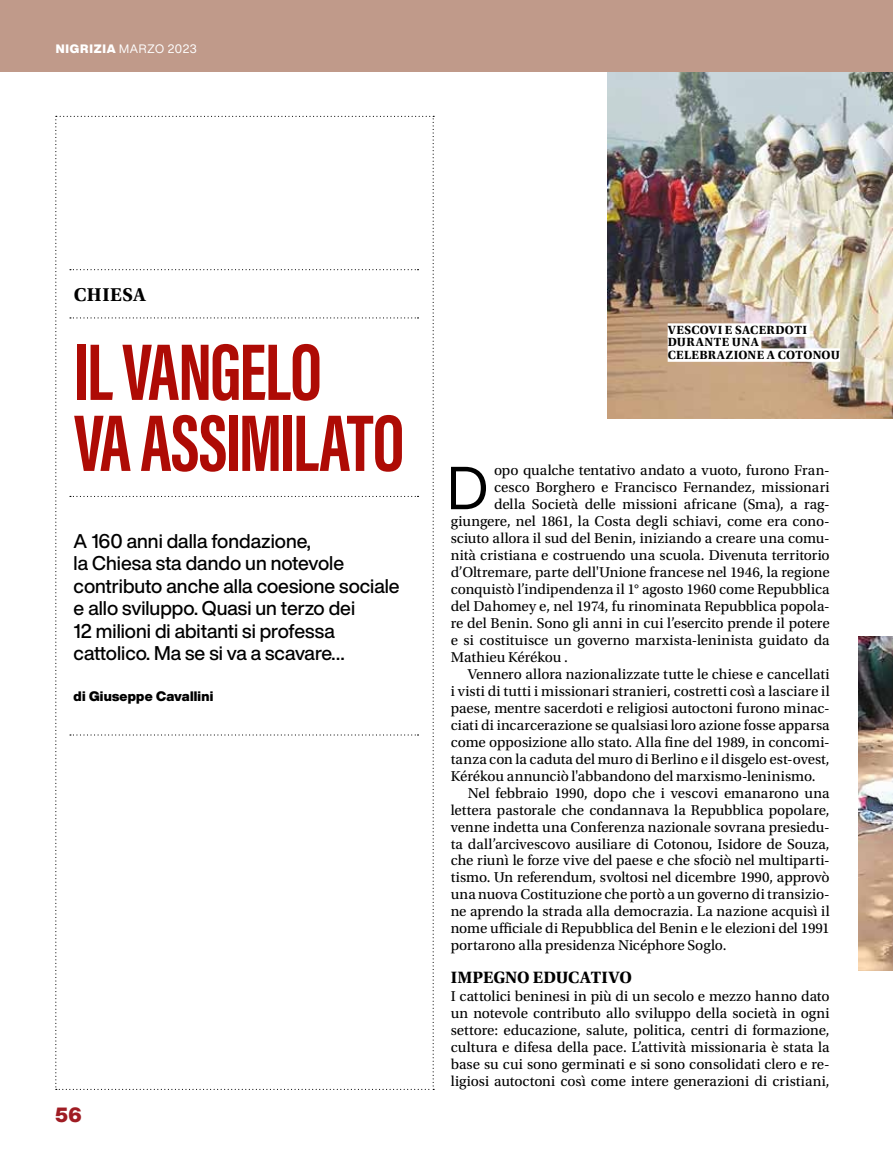
<style>
.page{position:relative;width:893px;height:1149px;background:#fff}
.page>*{position:absolute;margin:0;border:0;box-sizing:border-box;transform-origin:0 0}
.t1{font:700 82.5px/70.9px "Acumin Pro Extra Cond";letter-spacing:-.025em;color:#ae0b05}
.t2{font:59.55px "Helvetica Now Display";color:#000}
.t3{font:900 20.25px "Helvetica Now Display";color:#9f1c23}
.t4{font:500 19.5px/22.5px "Helvetica Now Display";color:#000}
.t5{font:700 19.5px "Utopia Std";letter-spacing:.025em;color:#000}
.t6{font:700 17.25px "Utopia Std";color:#000}
.t7{font:15px/17px "Utopia Std";color:#000;text-align:justify}
.t8{font:900 13.5px "Helvetica Now Display";letter-spacing:.015em;color:#000}
.t9{font:700 12.45px/12.5px "Utopia Std";letter-spacing:.025em;color:#000}
.t10{font:12px "Helvetica Now Display";letter-spacing:.045em;color:#fff}
.s1{font-weight:900}
</style>
<div class="page">
<img style="left:859px;top:636px;width:34px;height:333px">
<img style="left:607px;top:71px;width:286px;height:347px">
<div style="left:668px;top:323px;width:141px;height:14px;background:#fff"></div>
<div style="left:668px;top:336px;width:93px;height:13px;background:#fff"></div>
<div style="left:668px;top:348px;width:172px;height:13px;background:#fff"></div>
<svg style="left:55px;top:116px;width:379px;height:973px"></svg>
<div style="left:0;top:0;width:893px;height:71px;background:#c09a8a"></div>
<p class="t10" style="left:56px;top:40px;width:142px"><span class="s1">NIGRIZIA</span> MARZO 2023</p>
<h3 class="t5" style="left:74px;top:283px;width:74px">CHIESA</h3>
<h1 class="t1" style="left:74px;top:336px;width:332px">IL VANGELO<br>VA ASSIMILATO</h1>
<h3 class="t4" style="left:74px;top:529px;width:328px">A 160 anni dalla fondazione,<br>la Chiesa sta dando un notevole contributo anche alla coesione sociale e allo sviluppo. Quasi un terzo dei<br>12 milioni di abitanti si professa cattolico. Ma se si va a scavare…</h3>
<p class="t8" style="left:74px;top:686px;width:141px">di Giuseppe Cavallini</p>
<h3 class="t3" style="left:55px;top:1100px;width:28px">56</h3>
<p class="t9" style="left:668px;top:323px;width:174px">VESCOVI E SACERDOTI<br>DURANTE UNA<br>CELEBRAZIONE A COTONOU</p>
<h2 class="t2" style="left:447px;top:447px;width:42px">D</h2>
<p class="t7" style="left:494px;top:462px;width:337px">opo qualche tentativo andato a vuoto, furono Fran-</p>
<p class="t7" style="left:494px;top:479px;width:337px">cesco Borghero e Francisco Fernandez, missionari</p>
<p class="t7" style="left:494px;top:496px;width:337px">della Società delle missioni africane (Sma), a rag-</p>
<p class="t7" style="left:451px;top:513px;width:380px">giungere, nel 1861, la Costa degli schiavi, come era cono-</p>
<p class="t7" style="left:451px;top:530px;width:380px">sciuto allora il sud del Benin, iniziando a creare una comu-</p>
<p class="t7" style="left:451px;top:547px;width:380px">nità cristiana e costruendo una scuola. Divenuta territorio</p>
<p class="t7" style="left:451px;top:564px;width:380px">d’Oltremare, parte dell'Unione francese nel 1946, la regione</p>
<p class="t7" style="left:451px;top:580px;width:380px">conquistò l’indipendenza il 1° agosto 1960 come Repubblica</p>
<p class="t7" style="left:451px;top:597px;width:380px">del Dahomey e, nel 1974, fu rinominata Repubblica popola-</p>
<p class="t7" style="left:451px;top:614px;width:380px">re del Benin. Sono gli anni in cui l’esercito prende il potere</p>
<p class="t7" style="left:451px;top:631px;width:380px">e si costituisce un governo marxista-leninista guidato da</p>
<p class="t7" style="left:451px;top:648px;width:119px">Mathieu Kérékou .</p>
<p class="t7" style="left:468px;top:665px;width:363px">Vennero allora nazionalizzate tutte le chiese e cancellati</p>
<p class="t7" style="left:451px;top:682px;width:380px">i visti di tutti i missionari stranieri, costretti così a lasciare il</p>
<p class="t7" style="left:451px;top:699px;width:380px">paese, mentre sacerdoti e religiosi autoctoni furono minac-</p>
<p class="t7" style="left:451px;top:716px;width:380px">ciati di incarcerazione se qualsiasi loro azione fosse apparsa</p>
<p class="t7" style="left:451px;top:733px;width:380px">come opposizione allo stato. Alla fine del 1989, in concomi-</p>
<p class="t7" style="left:451px;top:750px;width:380px">tanza con la caduta del muro di Berlino e il disgelo est-ovest,</p>
<p class="t7" style="left:451px;top:767px;width:366px">Kérékou annunciò l'abbandono del marxismo-leninismo.</p>
<p class="t7" style="left:468px;top:784px;width:363px">Nel febbraio 1990, dopo che i vescovi emanarono una</p>
<p class="t7" style="left:451px;top:801px;width:380px">lettera pastorale che condannava la Repubblica popolare,</p>
<p class="t7" style="left:451px;top:818px;width:380px">venne indetta una Conferenza nazionale sovrana presiedu-</p>
<p class="t7" style="left:451px;top:835px;width:380px">ta dall’arcivescovo ausiliare di Cotonou, Isidore de Souza,</p>
<p class="t7" style="left:451px;top:852px;width:380px">che riunì le forze vive del paese e che sfociò nel multiparti-</p>
<p class="t7" style="left:451px;top:869px;width:380px">tismo. Un referendum, svoltosi nel dicembre 1990, approvò</p>
<p class="t7" style="left:451px;top:886px;width:380px">una nuova Costituzione che portò a un governo di transizio-</p>
<p class="t7" style="left:451px;top:903px;width:380px">ne aprendo la strada alla democrazia. La nazione acquisì il</p>
<p class="t7" style="left:451px;top:919px;width:381px">nome ufficiale di Repubblica del Benin e le elezioni del 1991</p>
<p class="t7" style="left:451px;top:936px;width:277px">portarono alla presidenza Nicéphore Soglo.</p>
<p class="t6" style="left:451px;top:966px;width:183px">IMPEGNO EDUCATIVO</p>
<p class="t7" style="left:451px;top:987px;width:380px">I cattolici beninesi in più di un secolo e mezzo hanno dato un notevole contributo allo sviluppo della società in ogni settore: educazione, salute, politica, centri di formazione, cultura e difesa della pace. L’attività missionaria è stata la base su cui sono germinati e si sono consolidati clero e re&shy;ligiosi autoctoni così come intere generazioni di cristiani,</p>
</div>
